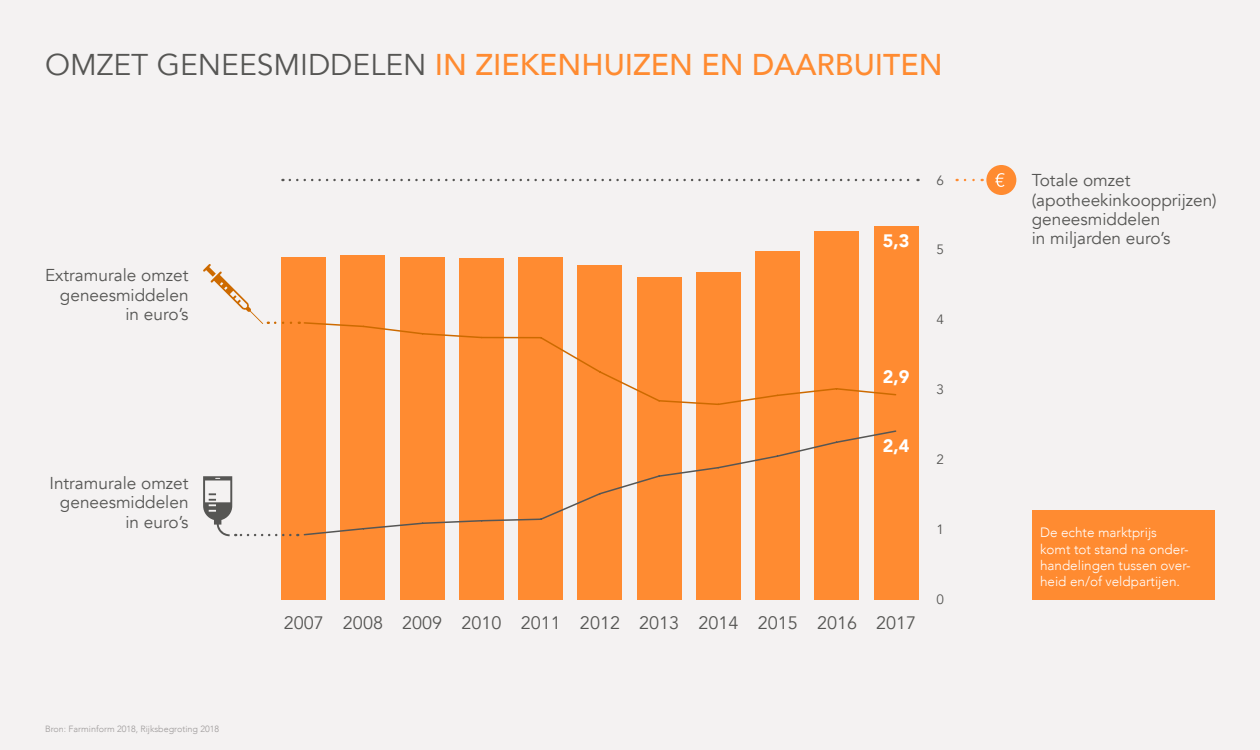
<style>
.page{position:relative;width:1260px;height:750px;background:#f4f2f2}
.page>*{position:absolute;margin:0;border:0;box-sizing:border-box;transform-origin:0 0}
.t1{font:500 30px "Avenir";color:#ff8b31}
.t2{font:18px "Avenir";color:#565654}
.t3{font:900 18px "Avenir";color:#fff}
.t4{font:17.25px/19.4px "Avenir";color:#565654;text-align:right}
.t5{font:300 13.5px/16.2px "Avenir";color:#fff}
.t6{font:13.5px "Avenir";color:#565654}
.t7{font:300 9px "Avenir";color:#9d9a9a}
.s1{font-weight:400;color:#565654}
</style>
<div class="page">
<div style="left:281px;top:258px;width:45px;height:342px;background:#ff8b31"></div>
<div style="left:340px;top:255px;width:46px;height:345px;background:#ff8b31"></div>
<div style="left:400px;top:257px;width:45px;height:343px;background:#ff8b31"></div>
<div style="left:459px;top:259px;width:45px;height:341px;background:#ff8b31"></div>
<div style="left:518px;top:257px;width:45px;height:343px;background:#ff8b31"></div>
<div style="left:578px;top:266px;width:44px;height:334px;background:#ff8b31"></div>
<div style="left:637px;top:277px;width:45px;height:323px;background:#ff8b31"></div>
<div style="left:696px;top:272px;width:45px;height:328px;background:#ff8b31"></div>
<div style="left:755px;top:252px;width:45px;height:348px;background:#ff8b31"></div>
<div style="left:814px;top:231px;width:46px;height:369px;background:#ff8b31"></div>
<div style="left:874px;top:226px;width:45px;height:374px;background:#ff8b31"></div>
<svg style="left:290px;top:179px;width:629px;height:2px"></svg>
<svg style="left:304px;top:321px;width:592px;height:85px"></svg>
<svg style="left:303px;top:429px;width:594px;height:107px"></svg>
<svg style="left:965px;top:179px;width:18px;height:2px"></svg>
<div style="left:986px;top:165px;width:30px;height:30px;background:#ff8b31;border-radius:50%"></div>
<svg style="left:995px;top:173px;width:10px;height:14px"></svg>
<svg style="left:203px;top:264px;width:88px;height:60px"></svg>
<svg style="left:203px;top:476px;width:87px;height:60px"></svg>
<div style="left:1032px;top:510px;width:183px;height:90px;background:#ff8b31"></div>
<h1 class="t1" style="left:45px;top:39px;width:899px"><span class="s1">OMZET GENEESMIDDELEN</span> IN ZIEKENHUIZEN EN DAARBUITEN</h1>
<p class="t4" style="left:45px;top:266px;width:145px">Extramurale omzet geneesmiddelen in euro’s</p>
<p class="t4" style="left:49px;top:474px;width:141px">Intramurale omzet geneesmiddelen in euro’s</p>
<p class="t7" style="left:45px;top:724px;width:176px">Bron: Farminform 2018, Rijksbegroting 2018</p>
<p class="t3" style="left:883px;top:225px;width:28px">5,3</p>
<p class="t3" style="left:883px;top:361px;width:28px">2,9</p>
<p class="t3" style="left:883px;top:430px;width:28px">2,4</p>
<p class="t6" style="left:936px;top:172px;width:9px">6</p>
<p class="t6" style="left:936px;top:242px;width:9px">5</p>
<p class="t6" style="left:936px;top:312px;width:9px">4</p>
<p class="t6" style="left:936px;top:382px;width:9px">3</p>
<p class="t6" style="left:936px;top:452px;width:9px">2</p>
<p class="t6" style="left:936px;top:522px;width:9px">1</p>
<p class="t2" style="left:284px;top:612px;width:634px">2007 2008 2009 2010 2011 2012 2013 2014 2015 2016 2017</p>
<p class="t6" style="left:936px;top:592px;width:9px">0</p>
<p class="t4" style="left:1032px;top:171px;width:186px;text-align:left">Totale omzet (apotheekinkoopprijzen) geneesmiddelen<br>in miljarden euro’s</p>
<p class="t5" style="left:1040px;top:525px;width:152px">De echte marktprijs komt tot stand na onder&shy;handelingen tussen over&shy;heid en/of veldpartijen.</p>
</div>
